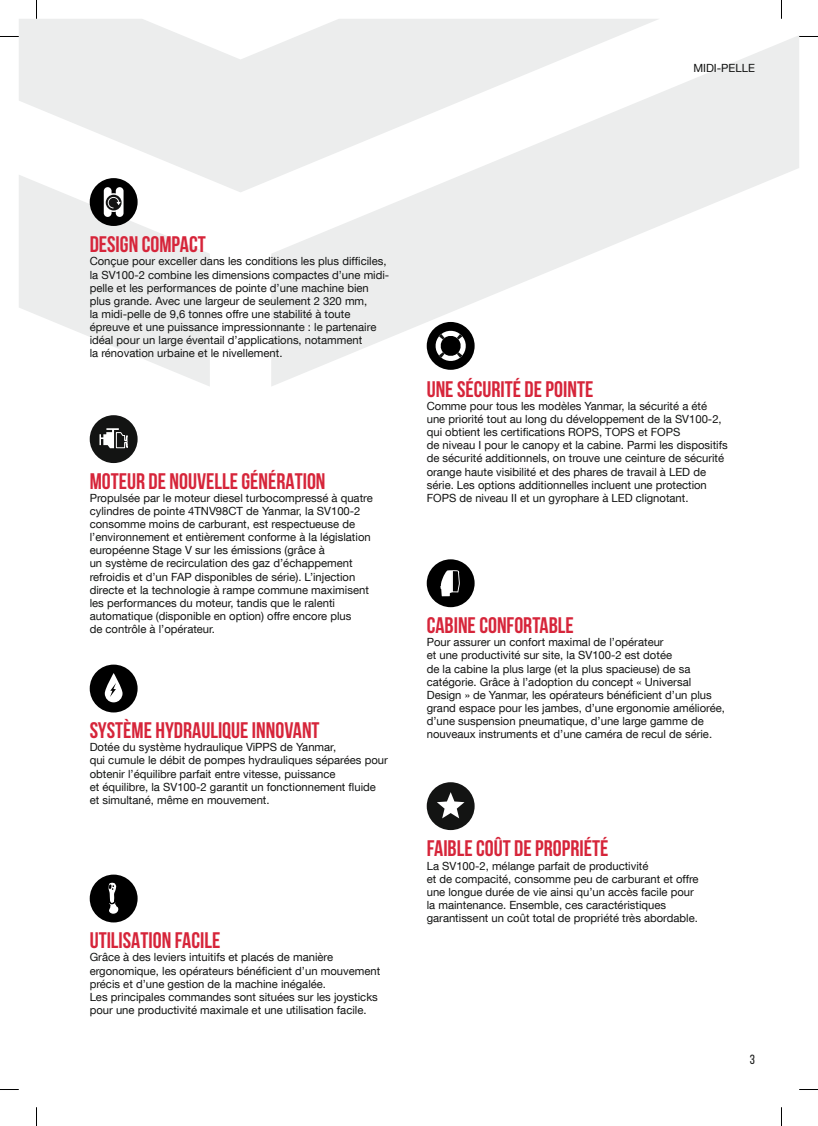
<style>
.page{position:relative;width:818px;height:1126px;background:#fff}
.page>*{position:absolute;margin:0;border:0;box-sizing:border-box;transform-origin:0 0}
.t1{font:700 22.5px "Bebas Neue";color:#d6253a}
.t2{font:13.25px "Bebas Neue";color:#131413}
.t3{font:11.25px/13.1px "Helvetica Neue LT Com";color:#131413}
</style>
<div class="page">
<svg style="left:271px;top:36px;width:527px;height:350px"></svg>
<svg style="left:19px;top:19px;width:640px;height:173px;fill:#eceded"></svg>
<svg style="left:19px;top:174px;width:191px;height:212px;fill:#eceded"></svg>
<div style="left:90px;top:415px;width:47px;height:48px;background:#131413;border-radius:50%"></div>
<svg style="left:99px;top:428px;width:29px;height:20px"></svg>
<div style="left:90px;top:874px;width:47px;height:48px;background:#000;border-radius:50%"></div>
<svg style="left:108px;top:882px;width:11px;height:32px"></svg>
<div style="left:426px;top:559px;width:48px;height:48px;background:#000;border-radius:50%"></div>
<svg style="left:440px;top:570px;width:19px;height:26px"></svg>
<div style="left:426px;top:782px;width:48px;height:48px;background:#131413;border-radius:50%"></div>
<svg style="left:437px;top:792px;width:27px;height:26px"></svg>
<div style="left:90px;top:178px;width:47px;height:48px;background:#000;border-radius:50%"></div>
<svg style="left:104px;top:187px;width:19px;height:30px"></svg>
<div style="left:90px;top:664px;width:47px;height:48px;background:#000;border-radius:50%"></div>
<svg style="left:105px;top:673px;width:17px;height:29px"></svg>
<div style="left:426px;top:322px;width:48px;height:48px;background:#000;border-radius:50%"></div>
<svg style="left:435px;top:330px;width:31px;height:31px"></svg>
<svg style="left:0;top:36px;width:19px;height:1px"></svg>
<svg style="left:798px;top:36px;width:19px;height:1px"></svg>
<svg style="left:0;top:1089px;width:19px;height:1px"></svg>
<svg style="left:799px;top:1089px;width:18px;height:1px"></svg>
<svg style="left:36px;top:0;width:1px;height:19px"></svg>
<svg style="left:36px;top:1107px;width:1px;height:18px"></svg>
<p class="t3" style="left:693px;top:61px;width:63px">MIDI-PELLE</p>
<h1 class="t1" style="left:90px;top:232px;width:117px">DESIGN COMPACT</h1>
<p class="t3" style="left:90px;top:254px;width:301px">Conçue pour exceller dans les conditions les plus difficiles, la SV100-2 combine les dimensions compactes d’une midi&shy;pelle et les performances de pointe d’une machine bien plus grande. Avec une largeur de seulement 2 320 mm,<br>la midi-pelle de 9,6 tonnes offre une stabilité à toute épreuve et une puissance impressionnante : le partenaire idéal pour un large éventail d’applications, notamment<br>la rénovation urbaine et le nivellement.</p>
<h1 class="t1" style="left:90px;top:468px;width:237px">MOTEUR DE NOUVELLE GÉNÉRATION</h1>
<p class="t3" style="left:90px;top:491px;width:284px">Propulsée par le moteur diesel turbocompressé à quatre cylindres de pointe 4TNV98CT de Yanmar, la SV100-2 consomme moins de carburant, est respectueuse de l’environnement et entièrement conforme à la législation européenne Stage V sur les émissions (grâce à<br>un système de recirculation des gaz d’échappement refroidis et d’un FAP disponibles de série). L’injection directe et la technologie à rampe commune maximisent les performances du moteur, tandis que le ralenti automatique (disponible en option) offre encore plus<br>de contrôle à l’opérateur.</p>
<h1 class="t1" style="left:90px;top:718px;width:231px">SYSTÈME HYDRAULIQUE INNOVANT</h1>
<p class="t3" style="left:90px;top:740px;width:299px">Dotée du système hydraulique ViPPS de Yanmar,<br>qui cumule le débit de pompes hydrauliques séparées pour obtenir l’équilibre parfait entre vitesse, puissance<br>et équilibre, la SV100-2 garantit un fonctionnement fluide et simultané, même en mouvement.</p>
<h1 class="t1" style="left:90px;top:928px;width:132px">UTILISATION FACILE</h1>
<p class="t3" style="left:90px;top:950px;width:292px">Grâce à des leviers intuitifs et placés de manière ergonomique, les opérateurs bénéficient d’un mouvement précis et d’une gestion de la machine inégalée.<br>Les principales commandes sont situées sur les joysticks pour une productivité maximale et une utilisation facile.</p>
<h1 class="t1" style="left:426px;top:376px;width:168px">UNE SÉCURITÉ DE POINTE</h1>
<p class="t3" style="left:426px;top:399px;width:302px">Comme pour tous les modèles Yanmar, la sécurité a été une priorité tout au long du développement de la SV100-2, qui obtient les certifications ROPS, TOPS et FOPS<br>de niveau I pour le canopy et la cabine. Parmi les dispositifs de sécurité additionnels, on trouve une ceinture de sécurité orange haute visibilité et des phares de travail à LED de série. Les options additionnelles incluent une protection FOPS de niveau II et un gyrophare à LED clignotant.</p>
<h1 class="t1" style="left:426px;top:613px;width:148px">CABINE CONFORTABLE</h1>
<p class="t3" style="left:426px;top:635px;width:299px">Pour assurer un confort maximal de l’opérateur<br>et une productivité sur site, la SV100-2 est dotée<br>de la cabine la plus large (et la plus spacieuse) de sa catégorie. Grâce à l’adoption du concept « Universal Design » de Yanmar, les opérateurs bénéficient d’un plus grand espace pour les jambes, d’une ergonomie améliorée, d’une suspension pneumatique, d’une large gamme de nouveaux instruments et d’une caméra de recul de série.</p>
<h1 class="t1" style="left:426px;top:836px;width:183px">FAIBLE COÛT DE PROPRIÉTÉ</h1>
<p class="t3" style="left:426px;top:858px;width:273px">La SV100-2, mélange parfait de productivité<br>et de compacité, consomme peu de carburant et offre une longue durée de vie ainsi qu’un accès facile pour la maintenance. Ensemble, ces caractéristiques garantissent un coût total de propriété très abordable.</p>
<p class="t2" style="left:749px;top:1052px;width:7px">3</p>
</div>
